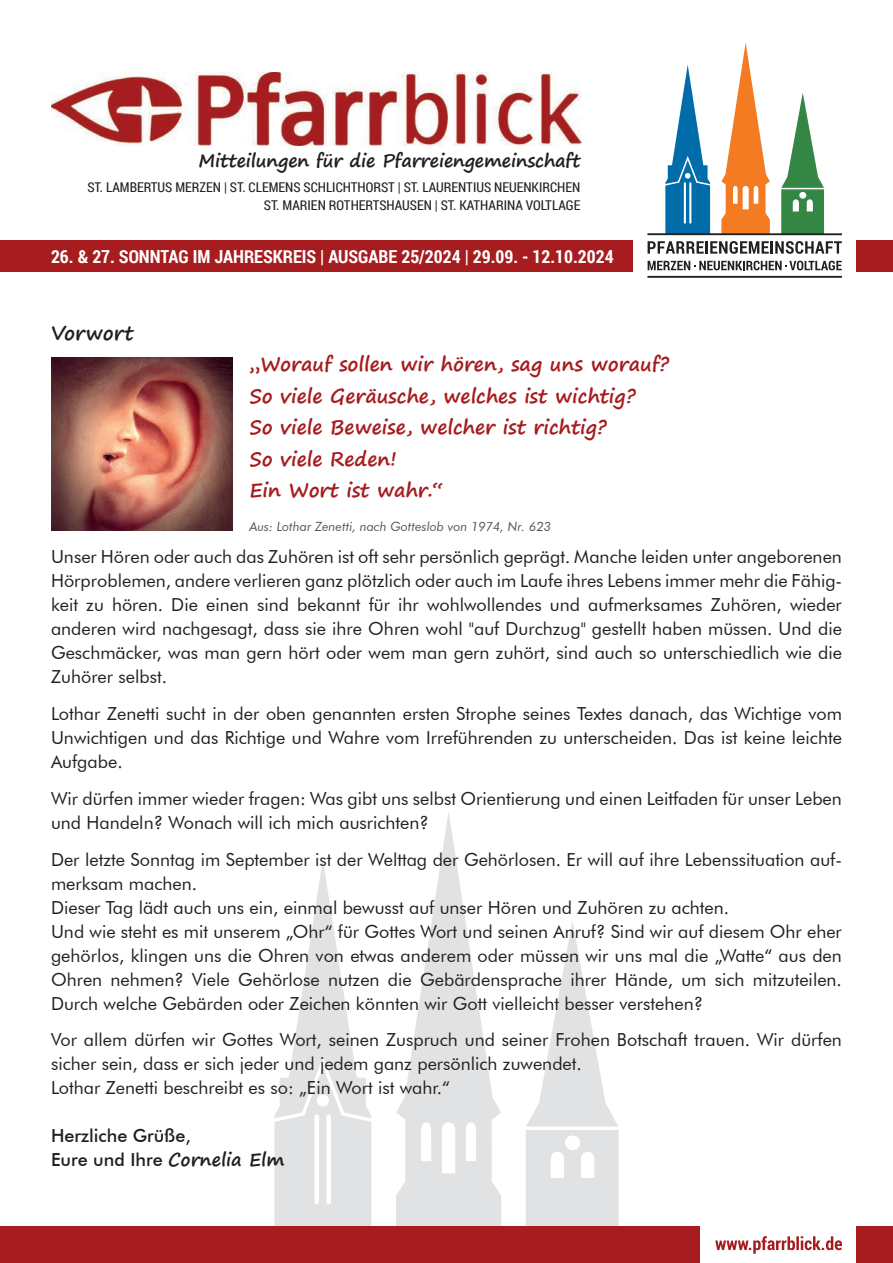
<style>
.page{position:relative;width:893px;height:1263px;background:#fff}
.page>*{position:absolute;margin:0;border:0;box-sizing:border-box;transform-origin:0 0}
.t1{font:700 19.5px/31.5px "Segoe Print";color:#a61c1f}
.t2{font:700 19.5px "Segoe Print";color:#231f20}
.t3{font:18px/24px "Futura BT";color:#231f20}
.t4{font:700 18px "Roboto Condensed";color:#fff}
.t5{font:700 18px "Segoe Print";letter-spacing:-.01em;color:#231f20}
.t6{font:500 18px/24px "Futura BT";color:#231f20}
.t7{font:13.5px/18px "Roboto Condensed";color:#231f20;text-align:right}
.t8{font:italic 12.75px "Futura BT";color:#57585a}
.s1{font-family:"Segoe Print";font-weight:700}
</style>
<div class="page">
<svg style="left:396px;top:813px;width:105px;height:414px"></svg>
<svg style="left:526px;top:921px;width:93px;height:306px"></svg>
<svg style="left:274px;top:861px;width:97px;height:366px"></svg>
<div style="left:857px;top:1227px;width:36px;height:36px;background:#a61c1f"></div>
<svg style="left:715px;top:1236px;width:127px;height:18px"></svg>
<img style="left:51px;top:72px;width:530px;height:74px">
<div style="left:0;top:240px;width:633px;height:32px;background:#a61c1f"></div>
<div style="left:857px;top:240px;width:36px;height:32px;background:#a61c1f"></div>
<svg style="left:721px;top:43px;width:49px;height:190px"></svg>
<svg style="left:781px;top:93px;width:43px;height:140px"></svg>
<svg style="left:665px;top:65px;width:45px;height:168px"></svg>
<hr style="left:647px;top:276px;width:195px;height:2px;background:#231f20">
<svg style="left:648px;top:261px;width:194px;height:9px"></svg>
<svg style="left:648px;top:241px;width:194px;height:13px"></svg>
<hr style="left:647px;top:233px;width:195px;height:2px;background:#231f20">
<div style="left:0;top:1227px;width:700px;height:36px;background:#a61c1f"></div>
<img style="left:51px;top:357px;width:181px;height:174px">
<p class="t5" style="left:198px;top:144px;width:383px">Mitteilungen für die Pfarreiengemeinschaft</p>
<p class="t7" style="left:87px;top:178px;width:495px">ST. LAMBERTUS MERZEN | ST. CLEMENS SCHLICHTHORST | ST. LAURENTIUS NEUENKIRCHEN<br>ST. MARIEN ROTHERTSHAUSEN | ST. KATHARINA VOLTLAGE</p>
<p class="t4" style="left:51px;top:244px;width:564px">26. &amp; 27. SONNTAG IM JAHRESKREIS | AUSGABE 25/2024 | 29.09. - 12.10.2024</p>
<p class="t2" style="left:51px;top:315px;width:84px">Vorwort</p>
<p class="t1" style="left:249px;top:348px;width:421px">„Worauf sollen wir hören, sag uns worauf?<br>So viele Geräusche, welches ist wichtig?<br>So viele Beweise, welcher ist richtig?<br>So viele Reden!<br>Ein Wort ist wahr.“</p>
<p class="t8" style="left:249px;top:518px;width:303px">Aus: Lothar Zenetti, nach Gotteslob von 1974, Nr. 623</p>
<p class="t3" style="left:51px;top:545px;width:792px;text-align:justify">Unser Hören oder auch das Zuhören ist oft sehr persönlich geprägt. Manche leiden unter angeborenen Hörproblemen, andere verlieren ganz plötzlich oder auch im Laufe ihres Lebens immer mehr die Fähig&shy;keit zu hören. Die einen sind bekannt für ihr wohlwollendes und aufmerksames Zuhören, wieder anderen wird nachgesagt, dass sie ihre Ohren wohl "auf Durchzug" gestellt haben müssen. Und die Geschmäcker, was man gern hört oder wem man gern zuhört, sind auch so unterschiedlich wie die Zuhörer selbst.</p>
<p class="t3" style="left:51px;top:701px;width:792px;text-align:justify">Lothar Zenetti sucht in der oben genannten ersten Strophe seines Textes danach, das Wichtige vom Unwichtigen und das Richtige und Wahre vom Irreführenden zu unterscheiden. Das ist keine leichte Aufgabe.</p>
<p class="t3" style="left:51px;top:786px;width:792px">Wir dürfen immer wieder fragen: Was gibt uns selbst Orientierung und einen Leitfaden für unser Leben und Handeln? Wonach will ich mich ausrichten?</p>
<p class="t3" style="left:51px;top:847px;width:792px">Der letzte Sonntag im September ist der Welttag der Gehörlosen. Er will auf ihre Lebenssituation auf&shy;merksam machen.<br>Dieser Tag lädt auch uns ein, einmal bewusst auf unser Hören und Zuhören zu achten.<br>Und wie steht es mit unserem „Ohr“ für Gottes Wort und seinen Anruf? Sind wir auf diesem Ohr eher gehörlos, klingen uns die Ohren von etwas anderem oder müssen wir uns mal die „Watte“ aus den Ohren nehmen? Viele Gehörlose nutzen die Gebärdensprache ihrer Hände, um sich mitzuteilen.<br>Durch welche Gebärden oder Zeichen könnten wir Gott vielleicht besser verstehen?</p>
<p class="t3" style="left:51px;top:1028px;width:792px">Vor allem dürfen wir Gottes Wort, seinen Zuspruch und seiner Frohen Botschaft trauen. Wir dürfen sicher sein, dass er sich jeder und jedem ganz persönlich zuwendet.<br>Lothar Zenetti beschreibt es so: „Ein Wort ist wahr.“</p>
<p class="t6" style="left:51px;top:1124px;width:235px">Herzliche Grüße,<br>Eure und Ihre <span class="s1">Cornelia Elm</span></p>
</div>
